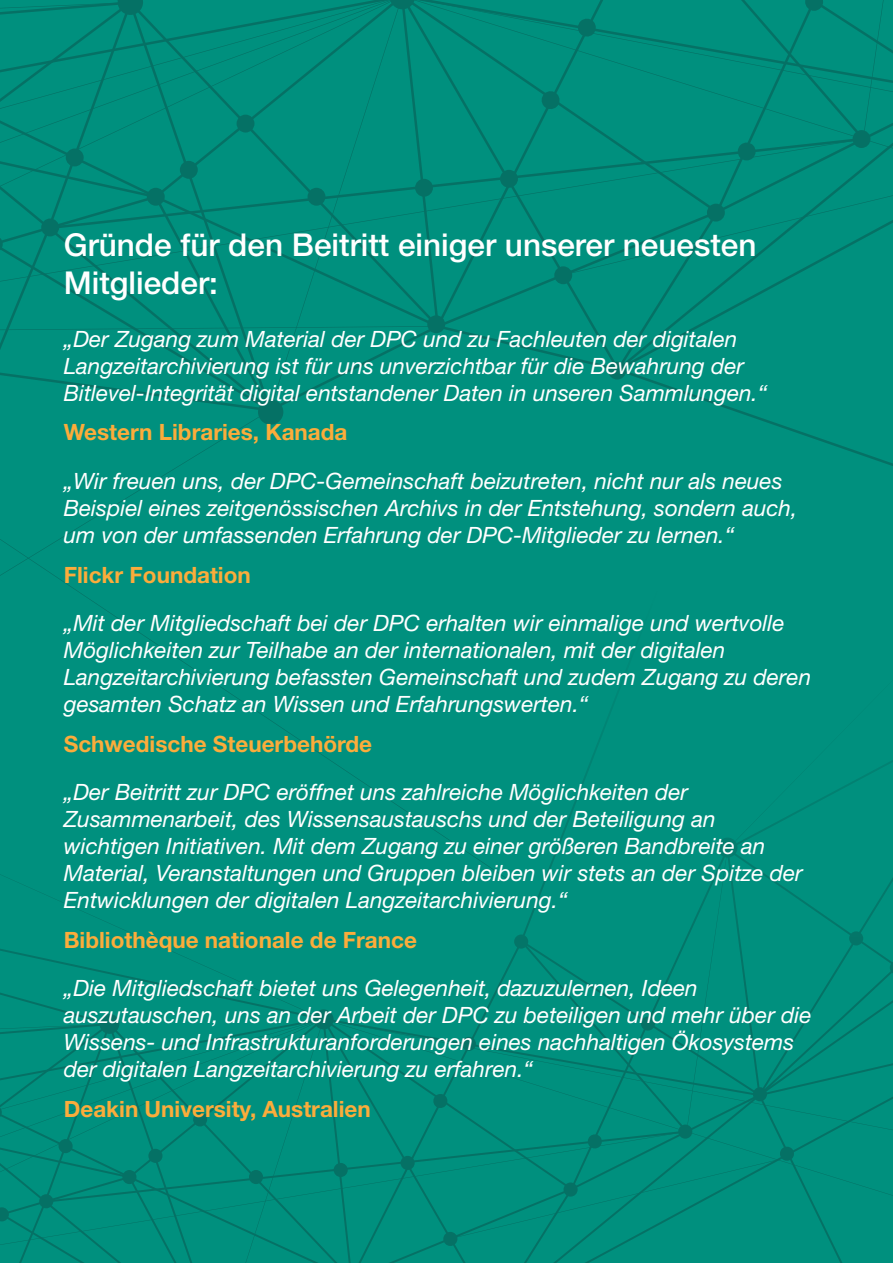
<style>
.page{position:relative;width:893px;height:1263px;background:#fff}
.page>*{position:absolute;margin:0;border:0;box-sizing:border-box;transform-origin:0 0}
.Body{font:500 31.5px/37.8px "Helvetica Neue LT Std";color:#fff}
.Body-2{font:italic 22.5px/27px "Helvetica Neue LT Std";color:#fff}
.Body-3{font:700 22.5px "Helvetica Neue LT Std";color:#fbac3b}
</style>
<div class="page">
<div style="left:0;top:0;width:893px;height:569px;background:#00907e"></div>
<svg style="left:390px;top:0;width:25px;height:9px"></svg>
<svg style="left:118px;top:0;width:25px;height:15px"></svg>
<div style="left:258px;top:399px;width:25px;height:26px;background:#057165;border-radius:50%"></div>
<div style="left:147px;top:188px;width:18px;height:18px;background:#057165;border-radius:50%"></div>
<div style="left:0;top:227px;width:50px;height:296px;background:#00907e"></div>
<div style="left:608px;top:362px;width:18px;height:18px;background:#057165;border-radius:50%"></div>
<div style="left:427px;top:315px;width:18px;height:18px;background:#057165;border-radius:50%"></div>
<div style="left:500px;top:170px;width:18px;height:18px;background:#057165;border-radius:50%"></div>
<svg style="left:541px;top:0;width:352px;height:275px"></svg>
<div style="left:707px;top:204px;width:18px;height:18px;background:#057165;border-radius:50%"></div>
<div style="left:554px;top:266px;width:18px;height:18px;background:#057165;border-radius:50%"></div>
<div style="left:415px;top:179px;width:18px;height:18px;background:#057165;border-radius:50%"></div>
<div style="left:308px;top:188px;width:17px;height:18px;background:#057165;border-radius:50%"></div>
<div style="left:237px;top:115px;width:17px;height:18px;background:#057165;border-radius:50%"></div>
<div style="left:180px;top:161px;width:18px;height:18px;background:#057165;border-radius:50%"></div>
<div style="left:41px;top:218px;width:18px;height:18px;background:#057165;border-radius:50%"></div>
<div style="left:66px;top:148px;width:18px;height:18px;background:#057165;border-radius:50%"></div>
<div style="left:324px;top:523px;width:365px;height:46px;background:#00907e"></div>
<div style="left:0;top:523px;width:324px;height:46px;background:#00907e"></div>
<div style="left:0;top:569px;width:893px;height:455px;background:#00907e"></div>
<div style="left:0;top:569px;width:324px;height:450px;background:#00907e"></div>
<div style="left:314px;top:1009px;width:20px;height:20px;background:#057165;border-radius:50%"></div>
<div style="left:718px;top:837px;width:19px;height:20px;background:#037c6e;border-radius:50%"></div>
<div style="left:99px;top:1014px;width:20px;height:20px;background:#057165;border-radius:50%"></div>
<div style="left:514px;top:934px;width:14px;height:15px;background:#047568;border-radius:50%"></div>
<div style="left:641px;top:1016px;width:14px;height:14px;background:#057165;border-radius:50%"></div>
<div style="left:849px;top:931px;width:14px;height:14px;background:#047568;border-radius:50%"></div>
<svg style="left:890px;top:960px;width:3px;height:15px"></svg>
<svg style="left:0;top:1024px;width:893px;height:239px"></svg>
<div style="left:563px;top:1182px;width:15px;height:14px;background:#057165;border-radius:50%"></div>
<div style="left:443px;top:1232px;width:14px;height:14px;background:#057165;border-radius:50%"></div>
<div style="left:334px;top:1163px;width:14px;height:14px;background:#057165;border-radius:50%"></div>
<div style="left:249px;top:1170px;width:14px;height:14px;background:#057165;border-radius:50%"></div>
<div style="left:193px;top:1112px;width:14px;height:14px;background:#057165;border-radius:50%"></div>
<div style="left:148px;top:1149px;width:15px;height:14px;background:#057165;border-radius:50%"></div>
<div style="left:39px;top:1194px;width:14px;height:14px;background:#057165;border-radius:50%"></div>
<div style="left:59px;top:1139px;width:14px;height:14px;background:#057165;border-radius:50%"></div>
<p class="Body" style="left:64px;top:226px;width:694px">Gründe für den Beitritt einiger unserer neuesten<br>Mitglieder:</p>
<p class="Body-2" style="left:64px;top:325px;width:705px">„Der Zugang zum Material der DPC und zu Fachleuten der digitalen<br>Langzeitarchivierung ist für uns unverzichtbar für die Bewahrung der<br>Bitlevel-Integrität digital entstandener Daten in unseren Sammlungen.“</p>
<p class="Body-3" style="left:64px;top:418px;width:285px">Western Libraries, Kanada</p>
<p class="Body-2" style="left:64px;top:467px;width:735px">„Wir freuen uns, der DPC-Gemeinschaft beizutreten, nicht nur als neues<br>Beispiel eines zeitgenössischen Archivs in der Entstehung, sondern auch, um von der umfassenden Erfahrung der DPC-Mitglieder zu lernen.“</p>
<p class="Body-3" style="left:64px;top:560px;width:189px">Flickr Foundation</p>
<p class="Body-2" style="left:64px;top:609px;width:749px">„Mit der Mitgliedschaft bei der DPC erhalten wir einmalige und wertvolle Möglichkeiten zur Teilhabe an der internationalen, mit der digitalen Langzeitarchivierung befassten Gemeinschaft und zudem Zugang zu deren gesamten Schatz an Wissen und Erfahrungswerten.“</p>
<p class="Body-3" style="left:64px;top:730px;width:310px">Schwedische Steuerbehörde</p>
<p class="Body-2" style="left:64px;top:778px;width:740px">„Der Beitritt zur DPC eröffnet uns zahlreiche Möglichkeiten der Zusammenarbeit, des Wissensaustauschs und der Beteiligung an wichtigen Initiativen. Mit dem Zugang zu einer größeren Bandbreite an Material, Veranstaltungen und Gruppen bleiben wir stets an der Spitze der Entwicklungen der digitalen Langzeitarchivierung.“</p>
<p class="Body-3" style="left:64px;top:926px;width:355px">Bibliothèque nationale de France</p>
<p class="Body-2" style="left:64px;top:974px;width:749px">„Die Mitgliedschaft bietet uns Gelegenheit, dazuzulernen, Ideen auszutauschen, uns an der Arbeit der DPC zu beteiligen und mehr über die Wissens- und Infrastrukturanforderungen eines nachhaltigen Ökosystems der digitalen Langzeitarchivierung zu erfahren.“</p>
<p class="Body-3" style="left:64px;top:1095px;width:309px">Deakin University, Australien</p>
</div>
